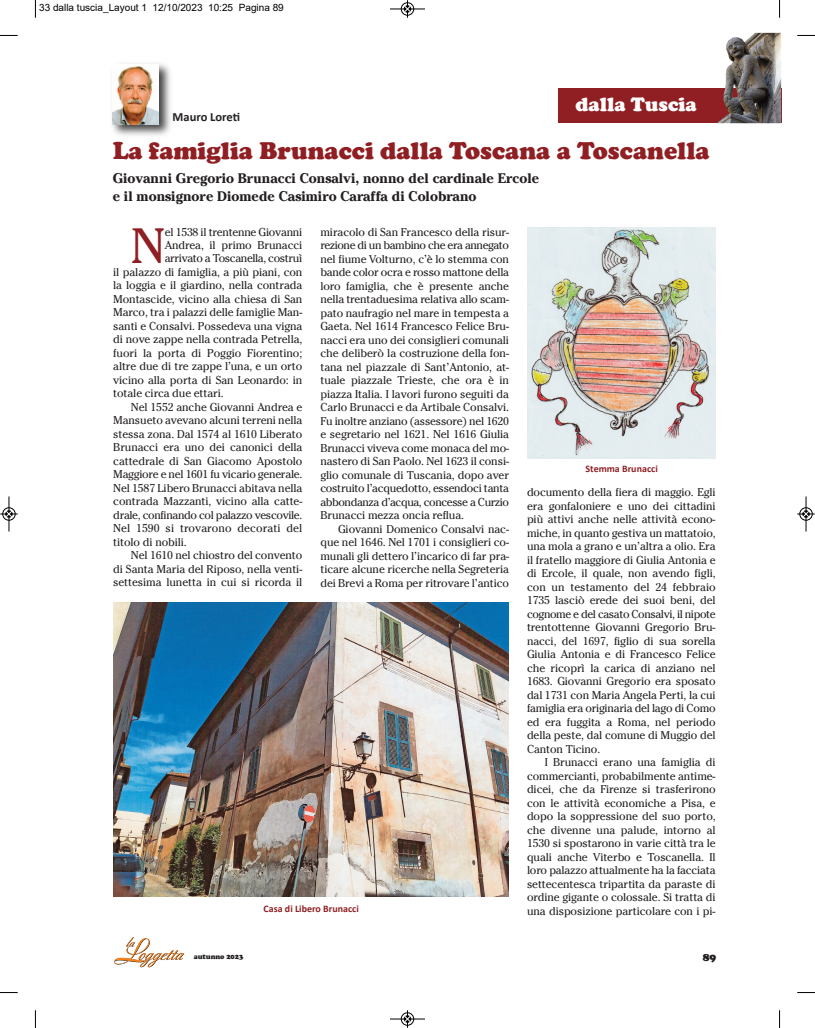
<style>
.page{position:relative;width:815px;height:1028px;background:#fff}
.page>*{position:absolute;margin:0;border:0;box-sizing:border-box;transform-origin:0 0}
.t1{font:49.25px "Cheltenham S Si";color:#901f23}
.t2{font:900 25px "Cooper";color:#901f23}
.t3{font:900 20px "Cooper";color:#fff}
.t4{font:700 13.75px "Cheltenham S Si";color:#231f20}
.t5{font:700 12.5px "Calibri";color:#231f20}
.t6{font:11.25px/13.5px "Cheltenham S Si";letter-spacing:-.01em;color:#231f20;text-align:justify}
.t7{font:11.25px "Cheltenham S Si";letter-spacing:-.035em;color:#231f20}
.t8{font:900 11.25px "Cooper";color:#231f20}
.t9{font:10px "Arial";color:#000}
.t10{font:700 10px "Calibri";color:#901f23}
.t11{font:900 7.5px "Cooper";color:#231f20;scale:.95 1}
</style>
<div class="page">
<svg style="left:114px;top:937px;width:70px;height:30px"></svg>
<div style="left:558px;top:89px;width:223px;height:34px;background:#901f23"></div>
<img style="left:716px;top:33px;width:65px;height:90px">
<img style="left:112px;top:63px;width:59px;height:73px">
<img style="left:113px;top:64px;width:46px;height:60px">
<img style="left:527px;top:227px;width:189px;height:231px">
<img style="left:113px;top:602px;width:396px;height:294px">
<svg style="left:35px;top:0;width:1px;height:18px"></svg>
<svg style="left:0;top:35px;width:18px;height:1px"></svg>
<svg style="left:779px;top:0;width:1px;height:18px"></svg>
<svg style="left:797px;top:35px;width:18px;height:1px"></svg>
<svg style="left:35px;top:1010px;width:1px;height:18px"></svg>
<svg style="left:0;top:992px;width:18px;height:1px"></svg>
<svg style="left:779px;top:1010px;width:1px;height:18px"></svg>
<svg style="left:797px;top:992px;width:18px;height:1px"></svg>
<div style="left:401px;top:2px;width:13px;height:14px;border:1px solid #fff;border-radius:50%"></div>
<hr style="left:390px;top:9px;width:35px;height:1px;background:#000">
<div style="left:401px;top:3px;width:13px;height:12px;border:1px solid #000;border-radius:50%"></div>
<svg style="left:404px;top:0;width:7px;height:18px"></svg>
<hr style="left:390px;top:1018px;width:35px;height:1px;background:#000">
<div style="left:401px;top:1012px;width:13px;height:13px;border:1px solid #000;border-radius:50%"></div>
<svg style="left:404px;top:1010px;width:7px;height:17px"></svg>
<div style="left:2px;top:507px;width:14px;height:13px;border:1px solid #fff;border-radius:50%"></div>
<hr style="left:9px;top:496px;width:1px;height:35px;background:#000">
<div style="left:3px;top:507px;width:12px;height:13px;border:1px solid #000;border-radius:50%"></div>
<svg style="left:0;top:511px;width:18px;height:6px"></svg>
<div style="left:799px;top:507px;width:14px;height:13px;border:1px solid #fff;border-radius:50%"></div>
<hr style="left:806px;top:496px;width:1px;height:35px;background:#000">
<div style="left:800px;top:507px;width:12px;height:13px;border:1px solid #000;border-radius:50%"></div>
<svg style="left:797px;top:511px;width:18px;height:6px"></svg>
<p class="t9" style="left:39px;top:2px;width:246px">33 dalla tuscia_Layout 1 12/10/2023 10:25 Pagina 89</p>
<p class="t5" style="left:173px;top:111px;width:69px">Mauro Loreti</p>
<p class="t3" style="left:576px;top:92px;width:123px">dalla Tuscia</p>
<p class="t2" style="left:113px;top:136px;width:598px">La famiglia Brunacci dalla Toscana a Toscanella</p>
<p class="t4" style="left:113px;top:173px;width:428px">Giovanni Gregorio Brunacci Consalvi, nonno del cardinale Ercole</p>
<p class="t4" style="left:113px;top:191px;width:365px">e il monsignore Diomede Casimiro Caraffa di Colobrano</p>
<p class="t1" style="left:131px;top:227px;width:36px">N</p>
<p class="t6" style="left:165px;top:226px;width:139px">el 1538 il trentenne Giovanni</p>
<p class="t6" style="left:165px;top:239px;width:139px">Andrea, il primo Brunacci</p>
<p class="t7" style="left:165px;top:254px;width:139px">arrivato a Toscanella, costruì</p>
<p class="t6" style="left:113px;top:266px;width:191px">il palazzo di famiglia, a più piani, con</p>
<p class="t6" style="left:113px;top:280px;width:191px">la loggia e il giardino, nella contrada</p>
<p class="t6" style="left:113px;top:293px;width:191px">Montascide, vicino alla chiesa di San</p>
<p class="t6" style="left:113px;top:307px;width:190px">Marco, tra i palazzi delle famiglie Man-</p>
<p class="t6" style="left:113px;top:320px;width:191px">santi e Consalvi. Possedeva una vigna</p>
<p class="t6" style="left:113px;top:334px;width:191px">di nove zappe nella contrada Petrella,</p>
<p class="t6" style="left:113px;top:347px;width:191px">fuori la porta di Poggio Fiorentino;</p>
<p class="t6" style="left:113px;top:361px;width:191px">altre due di tre zappe l’una, e un orto</p>
<p class="t6" style="left:113px;top:374px;width:191px">vicino alla porta di San Leonardo: in</p>
<p class="t6" style="left:113px;top:388px;width:112px">totale circa due ettari.</p>
<p class="t6" style="left:113px;top:401px;width:191px;text-indent:18px">Nel 1552 anche Giovanni Andrea e Mansueto avevano alcuni terreni nella stessa zona. Dal 1574 al 1610 Liberato Brunacci era uno dei canonici della cattedrale di San Giacomo Apostolo Maggiore e nel 1601 fu vicario generale.<br>Nel 1587 Libero Brunacci abitava nella contrada Mazzanti, vicino alla catte&shy;drale, confinando col palazzo vescovile.<br>Nel 1590 si trovarono decorati del titolo di nobili.</p>
<p class="t6" style="left:113px;top:550px;width:191px;text-indent:18px">Nel 1610 nel chiostro del convento di Santa Maria del Riposo, nella venti&shy;settesima lunetta in cui si ricorda il</p>
<p class="t6" style="left:320px;top:226px;width:190px">miracolo di San Francesco della risur&shy;rezione di un bambino che era annegato nel fiume Volturno, c’è lo stemma con bande color ocra e rosso mattone della loro famiglia, che è presente anche nella trentaduesima relativa allo scam&shy;pato naufragio nel mare in tempesta a Gaeta. Nel 1614 Francesco Felice Bru&shy;nacci era uno dei consiglieri comunali che deliberò la costruzione della fon&shy;tana nel piazzale di Sant’Antonio, at&shy;tuale piazzale Trieste, che ora è in piazza Italia. I lavori furono seguiti da Carlo Brunacci e da Artibale Consalvi.<br>Fu inoltre anziano (assessore) nel 1620 e segretario nel 1621. Nel 1616 Giulia Brunacci viveva come monaca del mo&shy;nastero di San Paolo. Nel 1623 il consi&shy;glio comunale di Tuscania, dopo aver costruito l’acquedotto, essendoci tanta abbondanza d’acqua, concesse a Curzio Brunacci mezza oncia reflua.</p>
<p class="t6" style="left:320px;top:523px;width:190px;text-indent:18px">Giovanni Domenico Consalvi nac&shy;que nel 1646. Nel 1701 i consiglieri co&shy;munali gli dettero l’incarico di far pra&shy;ticare alcune ricerche nella Segreteria dei Brevi a Roma per ritrovare l’antico</p>
<p class="t11" style="left:194px;top:952px;width:54px">autunno 2023</p>
<p class="t10" style="left:264px;top:904px;width:97px">Casa di Libero Brunacci</p>
<p class="t10" style="left:586px;top:464px;width:74px">Stemma Brunacci</p>
<p class="t6" style="left:527px;top:486px;width:190px">documento della fiera di maggio. Egli era gonfaloniere e uno dei cittadini più attivi anche nelle attività econo&shy;miche, in quanto gestiva un mattatoio, una mola a grano e un’altra a olio. Era il fratello maggiore di Giulia Antonia e di Ercole, il quale, non avendo figli, con un testamento del 24 febbraio 1735 lasciò erede dei suoi beni, del cognome e del casato Consalvi, il nipote trentottenne Giovanni Gregorio Bru&shy;nacci, del 1697, figlio di sua sorella Giulia Antonia e di Francesco Felice che ricoprì la carica di anziano nel 1683. Giovanni Gregorio era sposato dal 1731 con Maria Angela Perti, la cui famiglia era originaria del lago di Como ed era fuggita a Roma, nel periodo della peste, dal comune di Muggio del Canton Ticino.</p>
<p class="t6" style="left:527px;top:756px;width:190px;text-indent:18px">I Brunacci erano una famiglia di commercianti, probabilmente antime&shy;dicei, che da Firenze si trasferirono con le attività economiche a Pisa, e dopo la soppressione del suo porto, che divenne una palude, intorno al 1530 si spostarono in varie città tra le quali anche Viterbo e Toscanella. Il loro palazzo attualmente ha la facciata settecentesca tripartita da paraste di ordine gigante o colossale. Si tratta di una disposizione particolare con i pi-</p>
<p class="t8" style="left:703px;top:951px;width:15px">89</p>
</div>
